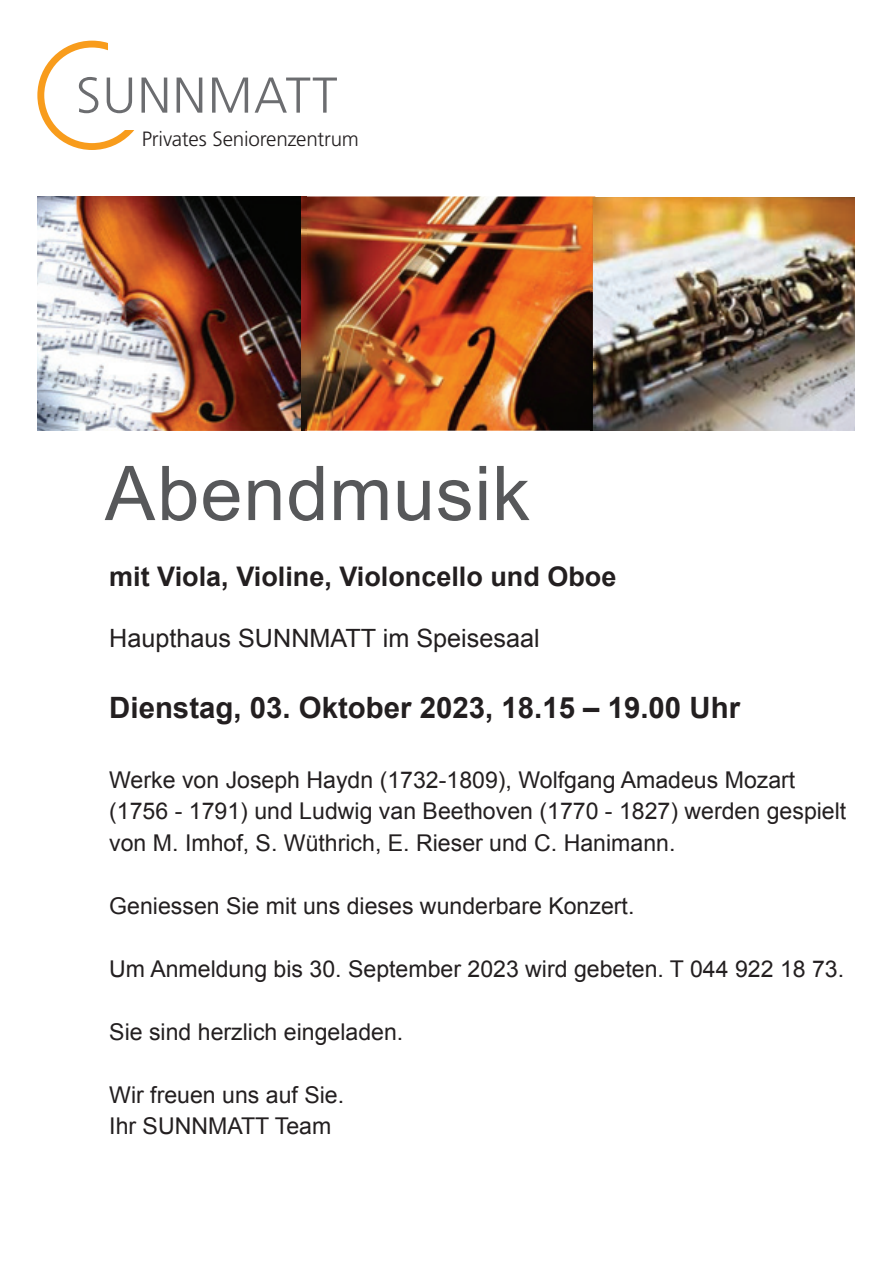
<style>
.page{position:relative;width:893px;height:1263px;background:#fff}
.page>*{position:absolute;margin:0;border:0;box-sizing:border-box;transform-origin:0 0}
.t1{font:75.6px "Arial";letter-spacing:.01em;color:#57585a}
.t2{font:300 50.25px "Frutiger";letter-spacing:.03em;color:#6c6d70}
.t3{font:700 29.4px "Arial";color:#231f20}
.t4{font:700 27px "Arial";color:#231f20}
.t5{font:25.2px "Arial";color:#231f20}
.t6{font:23.1px/31.5px "Arial";color:#231f20}
.t7{font:300 20.7px "Frutiger";letter-spacing:-.01em;color:#231f20}
.s1{font-size:20.4px}
</style>
<div class="page">
<div style="left:37px;top:41px;width:110px;height:109px;border:7px solid #f89c1c;border-radius:50%"></div>
<div style="left:71px;top:73px;width:271px;height:57px;background:#fff"></div>
<div style="left:108px;top:42px;width:232px;height:33px;background:#fff"></div>
<img style="left:37px;top:196px;width:817px;height:235px">
<img style="left:302px;top:196px;width:4px;height:234px">
<img style="left:590px;top:197px;width:5px;height:234px">
<h2 class="t2" style="left:76px;top:67px;width:263px">SUNNMATT</h2>
<p class="t7" style="left:142px;top:127px;width:219px">Privates Seniorenzen<span class="s1">trum</span></p>
<h1 class="t1" style="left:105px;top:444px;width:426px">Abendmusik</h1>
<p class="t4" style="left:109px;top:559px;width:509px">mit Viola, Violine, Violoncello und Oboe</p>
<p class="t5" style="left:109px;top:622px;width:432px">Haupthaus SUNNMATT im Speisesaal</p>
<p class="t3" style="left:109px;top:689px;width:632px">Dienstag, 03. Oktober 2023, 18.15 – 19.00 Uhr</p>
<p class="t6" style="left:109px;top:764px;width:739px">Werke von Joseph Haydn (1732-1809), Wolfgang Amadeus Mozart (1756 - 1791) und Ludwig van Beethoven (1770 - 1827) werden gespielt von M. Imhof, S. Wüthrich, E. Rieser und C. Hanimann.</p>
<p class="t6" style="left:109px;top:890px;width:527px">Geniessen Sie mit uns dieses wunderbare Konzert.</p>
<p class="t6" style="left:109px;top:953px;width:736px">Um Anmeldung bis 30. September 2023 wird gebeten. T 044 922 18 73.</p>
<p class="t6" style="left:109px;top:1016px;width:296px">Sie sind herzlich eingeladen.</p>
<p class="t6" style="left:109px;top:1079px;width:236px">Wir freuen uns auf Sie.<br>Ihr SUNNMATT Team</p>
</div>
